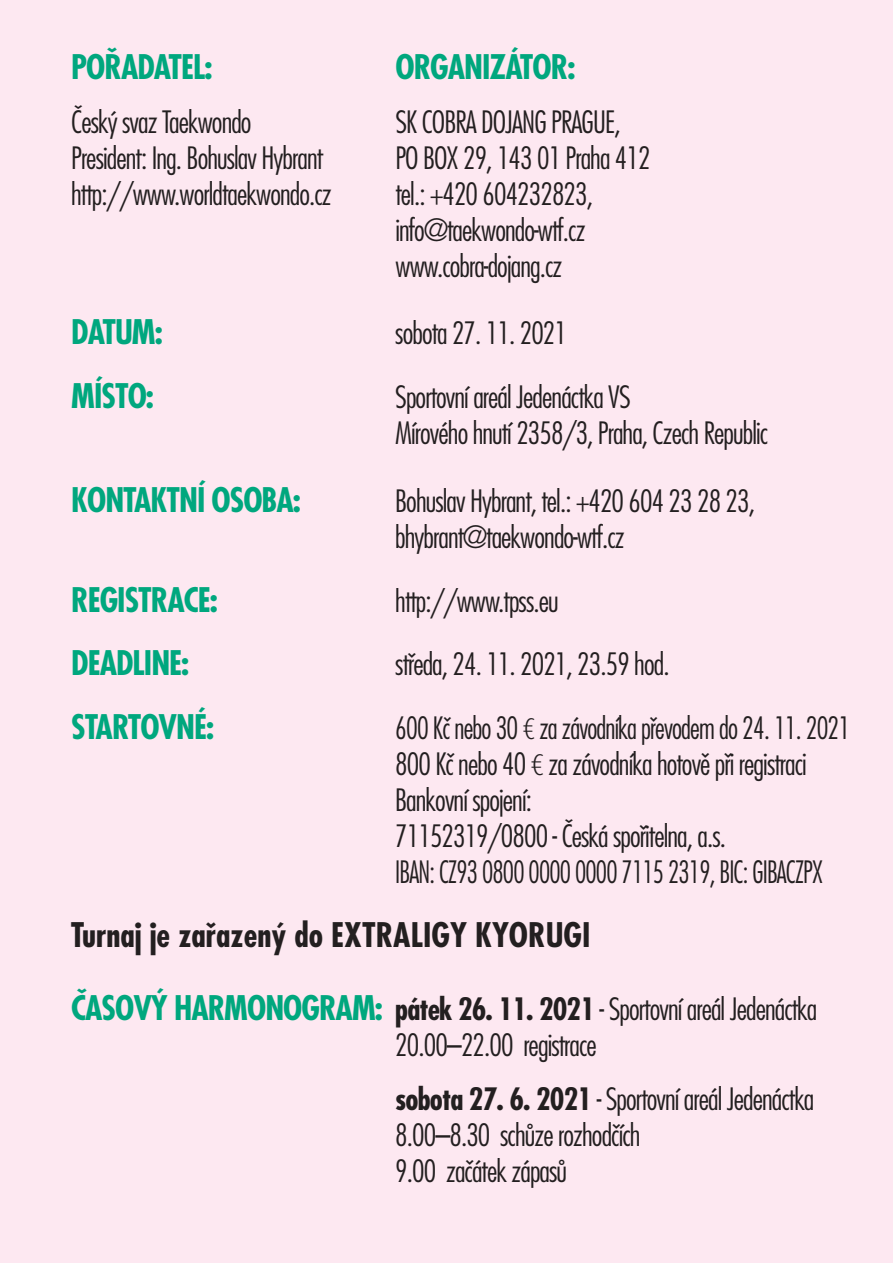
<style>
.page{position:relative;width:893px;height:1263px;background:#fde8f1}
.page>*{position:absolute;margin:0;border:0;box-sizing:border-box;transform-origin:0 0}
.t1{font:700 condensed 33px "Futura CE";letter-spacing:-.03em;color:#00a77e}
.t2{font:700 condensed 33px "Futura CE";color:#231f20}
.t3{font:300 condensed 30px/36px "Futura CE";letter-spacing:-.03em;color:#231f20}
.t4{font:300 condensed 30px/36px "Futura CE";letter-spacing:-.03em;color:#231f20;scale:.94 1}
.s1{font-family:"Dax Pro"}
.s2{font-weight:700;font-size:33px;color:#00a77e}
.s3{font-weight:700}
</style>
<div class="page">
<p class="t1" style="left:71px;top:51px;width:143px">POŘADATEL:</p>
<p class="t3" style="left:71px;top:106px;width:262px">Český svaz Taekwondo<br>President: Ing. Bohuslav Hybrant http://www.worldtaekwondo.cz</p>
<p class="t1" style="left:395px;top:51px;width:181px">ORGANIZÁTOR:</p>
<p class="t3" style="left:395px;top:106px;width:257px">SK COBRA DOJANG PRAGUE,<br>PO BOX 29, 143 01 Praha 412 tel.: +420 604232823, info@taekwondo-wtf.cz www.cobra-dojang.cz</p>
<p class="t1" style="left:71px;top:316px;width:93px">DATUM:</p>
<p class="t3" style="left:395px;top:317px;width:173px">sobota 27. 11. 2021</p>
<p class="t1" style="left:71px;top:380px;width:84px">MÍSTO:</p>
<p class="t3" style="left:395px;top:381px;width:374px">Sportovní areál Jedenáctka VS<br>Mírového hnutí 2358/3, Praha, Czech Republic</p>
<p class="t1" style="left:71px;top:484px;width:231px">KONTAKTNÍ OSOBA:</p>
<p class="t3" style="left:395px;top:485px;width:361px">Bohuslav Hybrant, tel.: +420 604 23 28 23, bhybrant@taekwondo-wtf.cz</p>
<p class="t1" style="left:71px;top:584px;width:148px">REGISTRACE:</p>
<p class="t3" style="left:395px;top:585px;width:165px">http://www.tpss.eu</p>
<p class="t1" style="left:71px;top:647px;width:120px">DEADLINE:</p>
<p class="t3" style="left:395px;top:648px;width:276px">středa, 24. 11. 2021, 23.59 hod.</p>
<p class="t1" style="left:71px;top:711px;width:144px">STARTOVNÉ:</p>
<p class="t4" style="left:395px;top:712px;width:486px">600 Kč nebo 30 <span class="s1">€</span> za závodníka převodem do 24. 11. 2021<br>800 Kč nebo 40 <span class="s1">€</span> za závodníka hotově při registraci Bankovní spojení:<br>71152319/0800 - Česká spořitelna, a.s.<br>IBAN: CZ93 0800 0000 0000 7115 2319, BIC: GIBACZPX</p>
<p class="t2" style="left:71px;top:919px;width:521px">Turnaj je zařazený do EXTRALIGY KYORUGI</p>
<p class="t3" style="left:395px;top:993px;width:424px;text-indent:-324px"><span class="s2">ČASOVÝ HARMONOGRAM:</span> <span class="s3">pátek 26. 11. 2021</span> - Sportovní areál Jedenáctka<br>20.00–22.00 registrace</p>
<p class="t3" style="left:395px;top:1083px;width:421px"><span class="s3">sobota 27. 6. 2021</span> - Sportovní areál Jedenáctka<br>8.00–8.30 schůze rozhodčích<br>9.00 začátek zápasů</p>
</div>
